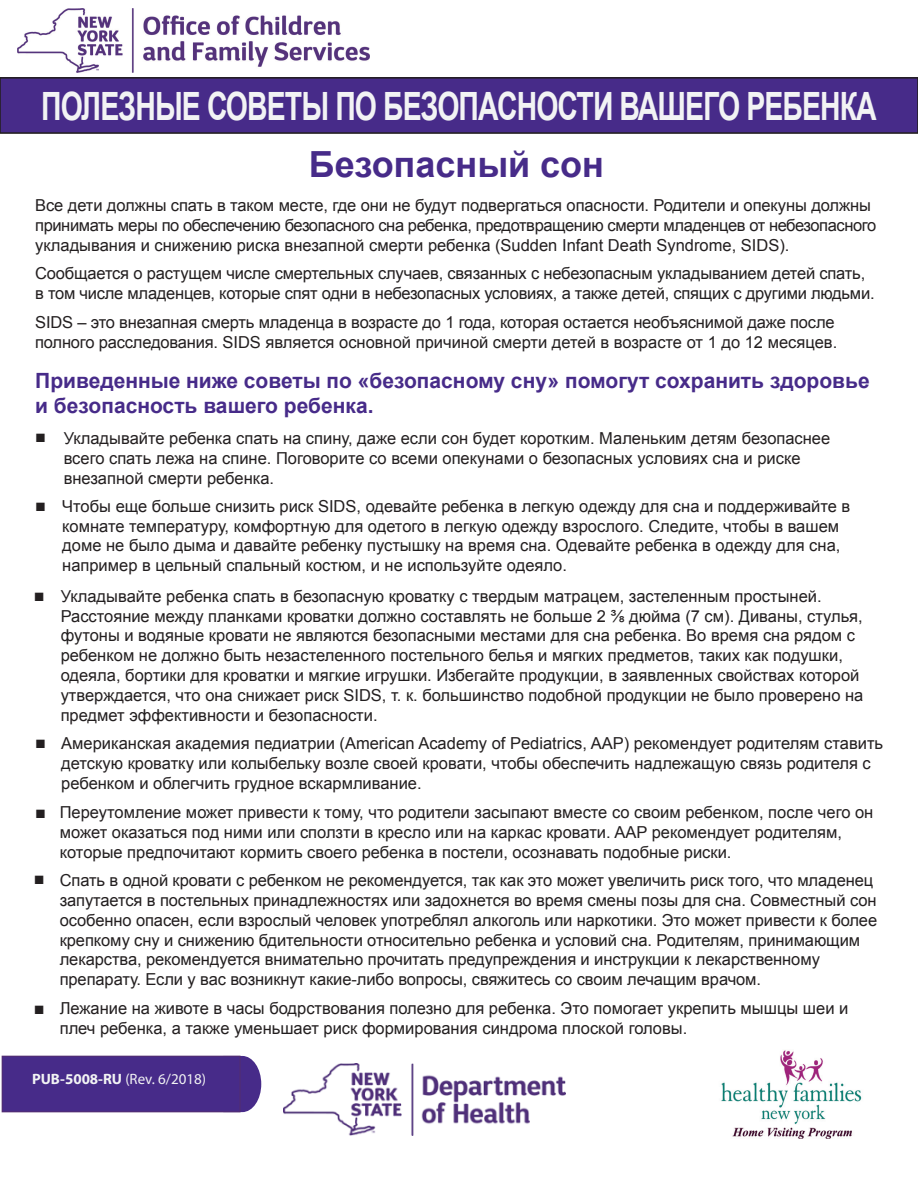
<style>
.page{position:relative;width:918px;height:1188px;background:#fff}
.page>*{position:absolute;margin:0;border:0;box-sizing:border-box;transform-origin:0 0}
.t1{font:700 39px "Arial";letter-spacing:-.03em;color:#f2f3f4;scale:.73 1}
.t2{font:700 36px "Arial";color:#472b89}
.t3{font:700 21px/25.2px "Arial";color:#472b89}
.t4{font:18px "Arial";color:#231f20}
.t5{font:16.5px/19.8px "Arial";color:#231f20}
.t6{font:15px "Myriad Pro";color:#f2f3f4}
.s1{font-size:18px}
.s2{font-weight:700}
</style>
<div class="page">
<div style="left:0;top:78px;width:918px;height:55px;background:#472b89"></div>
<div style="left:0;top:77px;width:918px;height:57px;border:2px solid #231f20"></div>
<img style="left:18px;top:8px;width:351px;height:64px">
<svg style="left:241px;top:1056px;width:20px;height:56px"></svg>
<div style="left:2px;top:1056px;width:239px;height:56px;background:#472b89;border:1px solid #532d71"></div>
<img style="left:721px;top:1050px;width:141px;height:88px">
<img style="left:283px;top:1064px;width:283px;height:72px">
<h1 class="t1" style="left:41px;top:80px;width:1146px">ПОЛЕЗНЫЕ СОВЕТЫ ПО БЕЗОПАСНОСТИ ВАШЕГО РЕБЕНКА</h1>
<h2 class="t2" style="left:309px;top:140px;width:297px">Безопасный сон</h2>
<p class="t5" style="left:35px;top:196px;width:843px">Все дети должны спать в таком месте, где они не будут подвергаться опасности. Родители и опекуны должны принимать меры по обеспечению безопасного сна ребенка, предотвращению смерти младенцев от небезопасного укладывания и снижению риска внезапной смерти ребенка (Sudden Infant Death Syndrome, SIDS).</p>
<p class="t5" style="left:35px;top:264px;width:841px">Сообщается о растущем числе смертельных случаев, связанных с небезопасным укладыванием детей спать, в том числе младенцев, которые спят одни в небезопасных условиях, а также детей, спящих с другими людьми.</p>
<p class="t5" style="left:35px;top:313px;width:804px">SIDS – это внезапная смерть младенца в возрасте до 1 года, которая остается необъяснимой даже после полного расследования. SIDS является основной причиной смерти детей в возрасте от 1 до 12 месяцев.</p>
<p class="t3" style="left:35px;top:369px;width:836px">Приведенные ниже советы по «безопасному сну» помогут сохранить здоровье и безопасность вашего ребенка.</p>
<p class="t4" style="left:35px;top:424px;width:12px">■</p>
<p class="t4" style="left:35px;top:493px;width:12px">■</p>
<p class="t4" style="left:34px;top:583px;width:12px">■</p>
<p class="t4" style="left:35px;top:730px;width:12px">■</p>
<p class="t5" style="left:64px;top:428px;width:768px">Укладывайте ребенка спать на спину, даже если сон будет коротким. Маленьким детям безопаснее всего спать лежа на спине. Поговорите со всеми опекунами о безопасных условиях сна и риске внезапной смерти ребенка.</p>
<p class="t5" style="left:62px;top:496px;width:790px">Чтобы еще больше снизить риск SIDS, одевайте ребенка в легкую одежду для сна и поддерживайте в комнате температуру, комфортную для одетого в легкую одежду взрослого. Следите, чтобы в вашем доме не было дыма и давайте ребенку пустышку на время сна. Одевайте ребенка в одежду для сна, например в цельный спальный костюм, и не используйте одеяло.</p>
<p class="t5" style="left:61px;top:586px;width:804px">Укладывайте ребенка спать в безопасную кроватку с твердым матрацем, застеленным простыней.<br>Расстояние между планками кроватки должно составлять не больше 2 ⅜ дюйма (7 см). Диваны, стулья, футоны и водяные кровати не являются безопасными местами для сна ребенка. Во время сна рядом с ребенком не должно быть незастеленного постельного белья и мягких предметов, таких как подушки, одеяла, бортики для кроватки и мягкие игрушки. Избегайте продукции, в заявленных свойствах которой утверждается, что она снижает риск SIDS, т. к. большинство подобной продукции не было проверено на предмет эффективности и безопасности.</p>
<p class="t5" style="left:61px;top:734px;width:823px">Американская академия педиатрии (American Academy of Pediatrics, AAP) рекомендует родителям ставить детскую кроватку или колыбельку возле своей кровати, чтобы обеспечить надлежащую связь родителя с ребенком и облегчить грудное вскармливание.</p>
<p class="t5" style="left:60px;top:803px;width:815px">Переутомление может привести к тому, что родители засыпают вместе со своим ребенком, после чего он может оказаться под ними или сползти в кресло или на каркас кровати. AAP рекомендует родителям, которые предпочитают кормить своего ребенка в постели, осознавать подобные риски.</p>
<p class="t5" style="left:60px;top:871px;width:819px">Спать в одной кровати с ребенком не рекомендуется, так как это может увеличить риск того, что младенец запутается в постельных принадлежностях или задохнется во время смены позы для сна. Совместный сон особенно опасен, если взрослый человек употреблял алкоголь или наркотики. Это может привести к более крепкому сну и снижению бдительности относительно ребенка и условий сна. Родителям, принимающим лекарства, рекомендуется внимательно прочитать предупреждения и инструкции к лекарственному препарату. Если у вас возникнут какие-либо вопросы, свяжитесь со своим лечащим врачом.</p>
<p class="t5" style="left:60px;top:998px;width:790px;text-indent:-26px"><span class="s1">■</span> Лежание на животе в часы бодрствования полезно для ребенка. Это помогает укрепить мышцы шеи и плеч ребенка, а также уменьшает риск формирования синдрома плоской головы.</p>
<p class="t6" style="left:32px;top:1069px;width:176px"><span class="s2">PUB-5008-RU</span> (Rev. 6/2018)</p>
<p class="t4" style="left:35px;top:800px;width:12px">■</p>
<p class="t4" style="left:34px;top:866px;width:12px">■</p>
</div>
